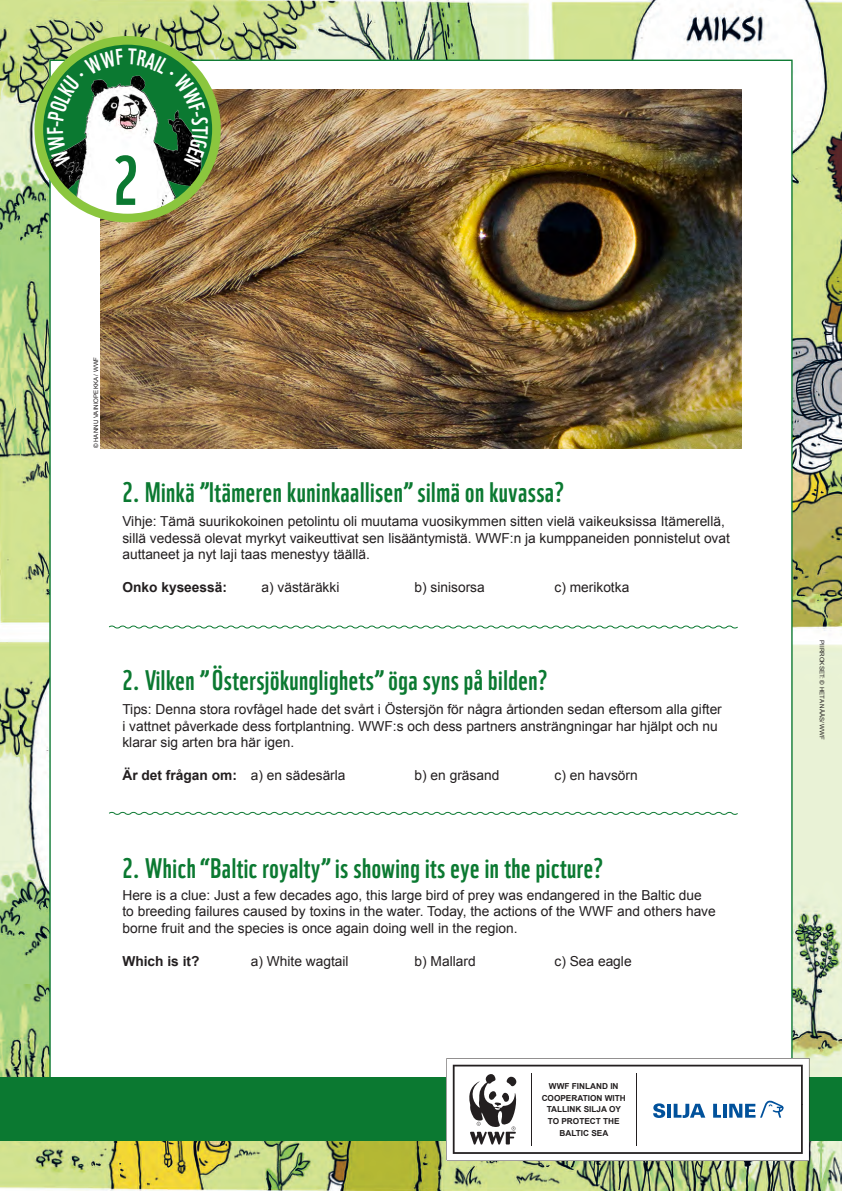
<style>
.page{position:relative;width:842px;height:1191px;background:#fff}
.page>*{position:absolute;margin:0;border:0;box-sizing:border-box;transform-origin:0 0}
.t1{font:67.7px "WWF";color:#0b7931}
.OTS{font:27.5px "WWF";letter-spacing:.02em;color:#0b7931}
.Leipis{font:13.8px/16.5px "Arial";color:#231f20}
.LEIPIS_ENG{font:13.8px/16.5px "Arial";color:#231f20}
.LEIPIS_SE{font:13.8px/16.5px "Arial";color:#231f20}
.LEIPIS_SE-2{font:700 13.8px "Arial";color:#231f20}
.Leipis-2{font:700 13.8px "Arial";color:#231f20}
.LEIPIS_ENG-2{font:700 13.8px "Arial";color:#231f20}
.t2{font:700 8.2px/11.7px "Arial";color:#231f20;text-align:center}
.t3{font:6.2px "Arial";color:#231f20}
.s1{font-weight:400}
</style>
<div class="page">
<img style="left:0;top:0;width:842px;height:1191px">
<div style="left:49px;top:60px;width:744px;height:1069px;background:#fff;border:1px solid #0b7931"></div>
<div style="left:0;top:1077px;width:842px;height:64px;background:#0b7931"></div>
<img style="left:100px;top:89px;width:642px;height:359px">
<svg style="left:109px;top:625px;width:629px;height:4px"></svg>
<svg style="left:109px;top:811px;width:629px;height:4px"></svg>
<img style="left:39px;top:75px;width:164px;height:143px">
<div style="left:34px;top:36px;width:187px;height:186px;border:9px solid #8bc63e;border-radius:50%"></div>
<svg style="left:447px;top:1058px;width:362px;height:102px"></svg>
<svg style="left:47px;top:49px;width:161px;height:119px"></svg>
<p class="t1" style="left:113px;top:128px;width:27px">2</p>
<p class="t3" style="left:92px;top:448px;width:93px;rotate:-90deg">© HANNU VAINIOPEKKA / WWF</p>
<p class="OTS" style="left:122px;top:470px;width:443px">2. Minkä ”Itämeren kuninkaallisen” silmä on kuvassa?</p>
<p class="Leipis" style="left:122px;top:513px;width:609px">Vihje: Tämä suurikokoinen petolintu oli muutama vuosikymmen sitten vielä vaikeuksissa Itämerellä, sillä vedessä olevat myrkyt vaikeuttivat sen lisääntymistä. WWF:n ja kumppaneiden ponnistelut ovat auttaneet ja nyt laji taas menestyy täällä.</p>
<p class="Leipis-2" style="left:122px;top:578px;width:106px">Onko kyseessä:</p>
<p class="Leipis" style="left:261px;top:579px;width:79px">a) västäräkki</p>
<p class="Leipis" style="left:414px;top:579px;width:72px">b) sinisorsa</p>
<p class="Leipis" style="left:554px;top:579px;width:76px">c) merikotka</p>
<p class="OTS" style="left:122px;top:658px;width:427px">2. Vilken ”Östersjökunglighets” öga syns på bilden?</p>
<p class="LEIPIS_SE" style="left:122px;top:701px;width:601px">Tips: Denna stora rovfågel hade det svårt i Östersjön för några årtionden sedan eftersom alla gifter i vattnet påverkade dess fortplantning. WWF:s och dess partners ansträngningar har hjälpt och nu klarar sig arten bra här igen.</p>
<p class="LEIPIS_SE-2" style="left:122px;top:766px;width:225px">Är det frågan om: <span class="s1">a) en sädesärla</span></p>
<p class="LEIPIS_SE" style="left:414px;top:767px;width:86px">b) en gräsand</p>
<p class="LEIPIS_SE" style="left:554px;top:767px;width:85px">c) en havsörn</p>
<p class="OTS" style="left:122px;top:846px;width:482px">2. Which “Baltic royalty” is showing its eye in the picture?</p>
<p class="LEIPIS_ENG" style="left:122px;top:886px;width:595px">Here is a clue: Just a few decades ago, this large bird of prey was endangered in the Baltic due to breeding failures caused by toxins in the water. Today, the actions of the WWF and others have borne fruit and the species is once again doing well in the region.</p>
<p class="LEIPIS_ENG-2" style="left:122px;top:951px;width:79px">Which is it?</p>
<p class="LEIPIS_ENG" style="left:251px;top:952px;width:99px">a) White wagtail</p>
<p class="LEIPIS_ENG" style="left:414px;top:952px;width:63px">b) Mallard</p>
<p class="LEIPIS_ENG" style="left:554px;top:952px;width:79px">c) Sea eagle</p>
<p class="t2" style="left:542px;top:1080px;width:86px">WWF FINLAND IN<br>COOPERATION WITH<br>TALLINK SILJA OY</p>
<p class="t2" style="left:548px;top:1115px;width:73px">TO PROTECT THE<br>BALTIC SEA</p>
<p class="t3" style="left:826px;top:640px;width:101px;rotate:90deg">PIIRROKSET: © HETA NÄÄS/ WWF</p>
</div>
